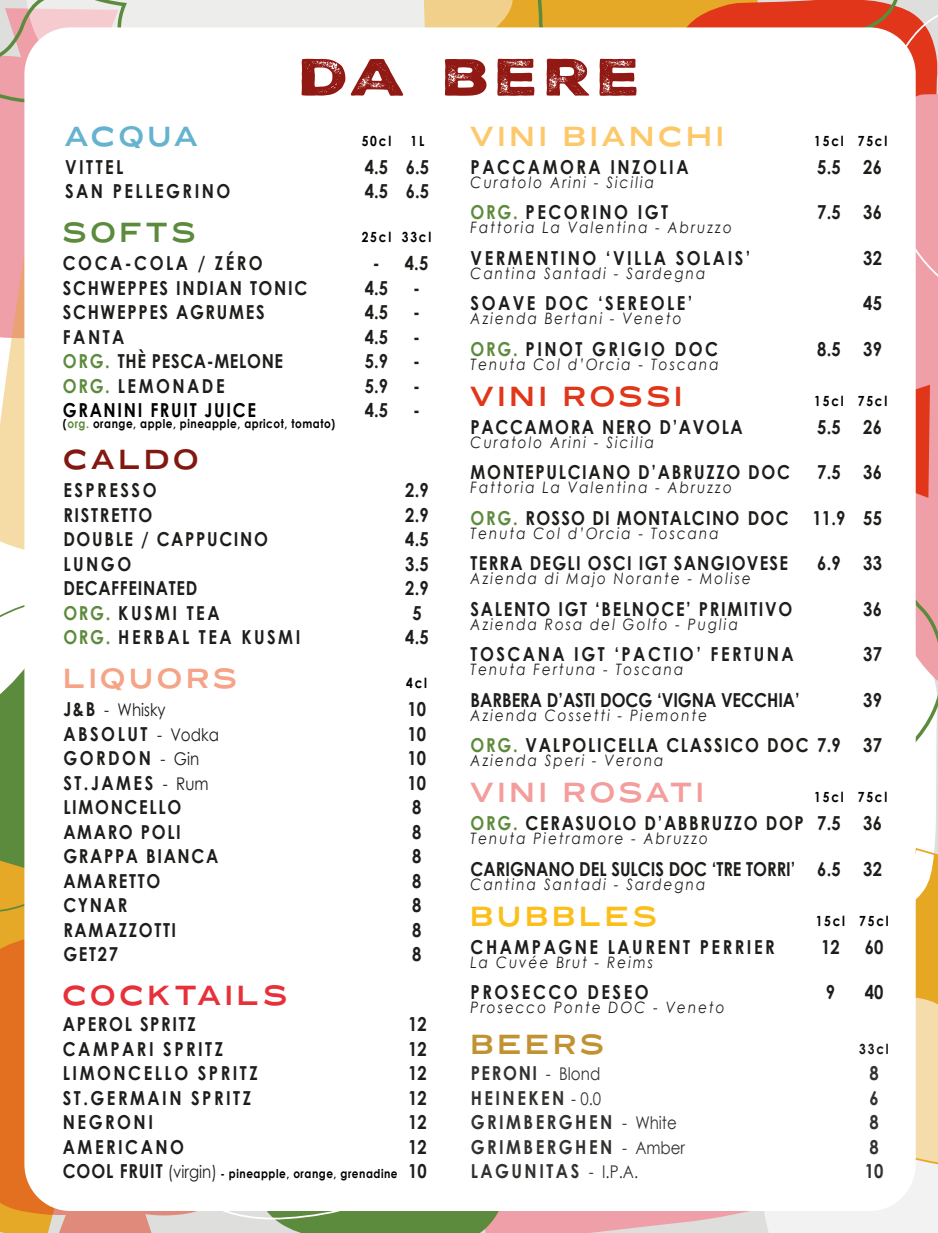
<style>
.page{position:relative;width:938px;height:1233px;background:#fff}
.page>*{position:absolute;margin:0;border:0;box-sizing:border-box;transform-origin:0 0}
.t1{font:50.75px "Nexa Rust Sans Black 2";letter-spacing:.07em;color:#911913;scale:1.25 1}
.t2{font:700 26.25px "Messapia";letter-spacing:.2em;color:#fcc86a;scale:.86 1}
.t3{font:700 26.25px "Messapia";letter-spacing:.19em;color:#f39e9c;scale:.86 1}
.t4{font:700 26.25px "Messapia";letter-spacing:.2em;color:#e1361a;scale:.86 1}
.t5{font:700 26.25px "Messapia";letter-spacing:.19em;color:#e73039;scale:.86 1}
.t6{font:700 26.25px "Messapia";letter-spacing:.2em;color:#fcbf19;scale:.86 1}
.t7{font:700 26.25px "Messapia";letter-spacing:.2em;color:#f5a487;scale:.86 1}
.t8{font:700 26.25px "Messapia";letter-spacing:.175em;color:#65b3ce;scale:.86 1}
.t9{font:700 26.25px "Messapia";letter-spacing:.2em;color:#5d8b3d;scale:.86 1}
.t10{font:700 26.25px "Messapia";letter-spacing:.2em;color:#821810;scale:.86 1}
.t11{font:700 26.25px "Messapia";letter-spacing:.18em;color:#bb881d;scale:.86 1}
.t12{font:700 19.25px/24.5px "Century Gothic";letter-spacing:.1em;color:#1d1d1b;scale:.86 1}
.t13{font:700 19.25px/24.5px "Century Gothic";letter-spacing:.15em;color:#1d1d1b;scale:.86 1}
.t14{font:700 19.25px "Century Gothic";color:#1d1d1b;scale:.86 1}
.t15{font:700 19.25px "Century Gothic";letter-spacing:.075em;color:#1d1d1b;scale:.86 1}
.t16{font:17.5px "Century Gothic";color:#1d1d1b;scale:.86 1}
.t17{font:italic 15.75px "Century Gothic";letter-spacing:.15em;color:#1d1d1b;scale:.86 1}
.t18{font:700 14px "Century Gothic";letter-spacing:.15em;color:#000;scale:.86 1}
.t19{font:700 12.25px "Century Gothic";letter-spacing:.05em;color:#000;scale:.86 1}
.s1{color:#5d8b3d}
.s2{color:#000}
.s3{font-weight:700;font-size:19.25px}
.s4{font-weight:400;font-size:17.5px}
.s5{font-size:19.25px;color:#1d1d1b}
.s6{font-weight:400;font-size:17.5px;color:#1d1d1b}
</style>
<div class="page">
<svg style="left:0;top:918px;width:25px;height:15px"></svg>
<svg style="left:516px;top:1211px;width:245px;height:22px;background:#e8b4b9"></svg>
<svg style="left:247px;top:1211px;width:269px;height:22px;background:#889965"></svg>
<svg style="left:0;top:933px;width:236px;height:300px"></svg>
<div style="left:0;top:106px;width:25px;height:75px;background:#ee9fa7"></div>
<div style="left:129px;top:0;width:291px;height:27px;background:#ededec"></div>
<svg style="left:0;top:0;width:129px;height:106px"></svg>
<svg style="left:0;top:181px;width:25px;height:369px;background:#f2c5ab"></svg>
<svg style="left:0;top:605px;width:25px;height:313px"></svg>
<svg style="left:132px;top:989px;width:342px;height:235px"></svg>
<svg style="left:761px;top:847px;width:176px;height:386px"></svg>
<div style="left:929px;top:334px;width:8px;height:237px;background:#ee9fa7"></div>
<svg style="left:915px;top:571px;width:22px;height:206px"></svg>
<svg style="left:420px;top:0;width:517px;height:334px"></svg>
<svg style="left:599px;top:309px;width:330px;height:268px"></svg>
<h1 class="t1" style="left:299px;top:43px;width:275px">DA BERE</h1>
<h2 class="t8" style="left:65px;top:118px;width:155px">ACQUA</h2>
<p class="t13" style="left:65px;top:154px;width:194px">VITTEL<br>SAN PELLEGRINO</p>
<h2 class="t9" style="left:63px;top:214px;width:155px">SOFTS</h2>
<p class="t12" style="left:63px;top:250px;width:285px">COCA-COLA / ZÉRO<br>SCHWEPPES INDIAN TONIC<br>SCHWEPPES AGRUMES<br>FANTA<br><span class="s1">ORG.</span> THÈ PESCA-MELONE<br><span class="s1">ORG.</span> LEMONADE<br><span class="s2">GRANINI FRUIT JUICE</span></p>
<p class="t19" style="left:63px;top:414px;width:318px">(<span class="s1">org.</span> orange, apple, pineapple, apricot, tomato)</p>
<p class="t18" style="left:361px;top:130px;width:36px">50cl</p>
<p class="t12" style="left:364px;top:154px;width:29px">4.5<br>4.5</p>
<p class="t18" style="left:410px;top:130px;width:18px">1L</p>
<p class="t12" style="left:405px;top:154px;width:29px">6.5<br>6.5</p>
<p class="t18" style="left:361px;top:226px;width:36px">25cl</p>
<p class="t12" style="left:364px;top:250px;width:29px;text-align:center">-<br>4.5<br>4.5<br>4.5<br>5.9<br>5.9<br>4.5</p>
<p class="t18" style="left:401px;top:226px;width:36px">33cl</p>
<p class="t12" style="left:404px;top:250px;width:29px;text-align:center">4.5 -<br>-<br>-<br>-<br>-<br>-</p>
<h2 class="t10" style="left:63px;top:441px;width:158px">CALDO</h2>
<p class="t12" style="left:63px;top:477px;width:277px">ESPRESSO<br>RISTRETTO<br>DOUBLE / CAPPUCINO<br>LUNGO<br>DECAFFEINATED<br><span class="s1">ORG.</span> KUSMI TEA<br><span class="s1">ORG.</span> HERBAL TEA KUSMI</p>
<p class="t12" style="left:405px;top:477px;width:29px;text-align:center">2.9<br>2.9<br>4.5<br>3.5<br>2.9<br>5<br>4.5</p>
<h2 class="t7" style="left:63px;top:660px;width:203px">LIQUORS</h2>
<p class="t16" style="left:63px;top:697px;width:120px"><span class="s3">J&amp;B</span> - Whisky</p>
<p class="t12" style="left:63px;top:720px;width:182px">ABSOLUT <span class="s4">- Vodka<br></span>GORDON <span class="s4">- Gin<br></span>ST.JAMES <span class="s4">- Rum<br></span>LIMONCELLO<br>AMARO POLI<br>GRAPPA BIANCA<br>AMARETTO<br>CYNAR<br>RAMAZZOTTI<br>GET27</p>
<p class="t18" style="left:406px;top:672px;width:26px">4cl</p>
<p class="t12" style="left:407px;top:696px;width:23px">10<br>10<br>10<br>10<br>8<br>8<br>8<br>8<br>8<br>8<br>8</p>
<h2 class="t5" style="left:63px;top:977px;width:262px">COCKTAILS</h2>
<p class="t13" style="left:63px;top:1011px;width:228px">APEROL SPRITZ<br>CAMPARI SPRITZ<br>LIMONCELLO SPRITZ<br>ST.GERMAIN SPRITZ<br>NEGRONI<br>AMERICANO</p>
<p class="t19" style="left:63px;top:1164px;width:390px"><span class="s5">COOL FRUIT</span> <span class="s6">(virgin)</span> - pineapple, orange, grenadine</p>
<p class="t12" style="left:408px;top:1011px;width:23px;text-align:justify">12<br>12<br>12<br>12<br>12<br>12<br>10</p>
<h2 class="t2" style="left:470px;top:118px;width:295px">VINI BIANCHI</h2>
<p class="t13" style="left:470px;top:154px;width:255px">PACCAMORA INZOLIA</p>
<p class="t17" style="left:470px;top:171px;width:215px">Curatolo Arini - Sicilia</p>
<p class="t13" style="left:470px;top:199px;width:231px"><span class="s1">ORG.</span> PECORINO IGT</p>
<p class="t17" style="left:470px;top:216px;width:305px">Fattoria La Valentina - Abruzzo</p>
<p class="t13" style="left:470px;top:245px;width:327px">VERMENTINO ‘VILLA SOLAIS’</p>
<p class="t17" style="left:470px;top:262px;width:274px">Cantina Santadi - Sardegna</p>
<p class="t13" style="left:470px;top:290px;width:259px">SOAVE DOC ‘SEREOLE’</p>
<p class="t17" style="left:470px;top:307px;width:247px">Azienda Bertani - Veneto</p>
<p class="t13" style="left:470px;top:336px;width:289px"><span class="s1">ORG.</span> PINOT GRIGIO DOC</p>
<p class="t17" style="left:470px;top:353px;width:290px">Tenuta Col d’Orcia - Toscana</p>
<p class="t18" style="left:813px;top:130px;width:36px">15cl</p>
<p class="t12" style="left:816px;top:154px;width:29px">5.5</p>
<p class="t12" style="left:816px;top:199px;width:29px">7.5</p>
<p class="t12" style="left:816px;top:336px;width:29px">8.5</p>
<h2 class="t4" style="left:470px;top:378px;width:247px">VINI ROSSI</h2>
<p class="t12" style="left:470px;top:413px;width:318px">PACCAMORA NERO D’AVOLA</p>
<p class="t17" style="left:470px;top:431px;width:215px">Curatolo Arini - Sicilia</p>
<p class="t12" style="left:470px;top:459px;width:372px">MONTEPULCIANO D’ABRUZZO DOC</p>
<p class="t17" style="left:470px;top:476px;width:305px">Fattoria La Valentina - Abruzzo</p>
<p class="t15" style="left:470px;top:503px;width:371px"><span class="s1">ORG.</span> ROSSO DI MONTALCINO DOC</p>
<p class="t17" style="left:470px;top:522px;width:290px">Tenuta Col d’Orcia - Toscana</p>
<p class="t15" style="left:470px;top:548px;width:370px">TERRA DEGLI OSCI IGT SANGIOVESE</p>
<p class="t17" style="left:470px;top:567px;width:327px">Azienda di Majo Norante - Molise</p>
<p class="t12" style="left:470px;top:595px;width:375px">SALENTO IGT ‘BELNOCE’ PRIMITIVO</p>
<p class="t17" style="left:470px;top:613px;width:312px">Azienda Rosa del Golfo - Puglia</p>
<p class="t13" style="left:470px;top:641px;width:377px">TOSCANA IGT ‘PACTIO’ FERTUNA</p>
<p class="t17" style="left:470px;top:658px;width:249px">Tenuta Fertuna - Toscana</p>
<p class="t14" style="left:470px;top:685px;width:384px">BARBERA D’ASTI DOCG ‘VIGNA VECCHIA’</p>
<p class="t17" style="left:470px;top:704px;width:276px">Azienda Cossetti - Piemonte</p>
<p class="t12" style="left:470px;top:732px;width:431px"><span class="s1">ORG.</span> VALPOLICELLA CLASSICO DOC 7.9</p>
<p class="t17" style="left:470px;top:749px;width:226px">Azienda Speri - Verona</p>
<p class="t18" style="left:813px;top:390px;width:36px">15cl</p>
<p class="t12" style="left:816px;top:413px;width:29px">5.5</p>
<p class="t12" style="left:816px;top:459px;width:29px">7.5</p>
<p class="t12" style="left:812px;top:504px;width:40px">11.9</p>
<p class="t12" style="left:816px;top:550px;width:29px">6.9</p>
<h2 class="t3" style="left:470px;top:774px;width:272px">VINI ROSATI</h2>
<p class="t12" style="left:470px;top:810px;width:389px"><span class="s1">ORG.</span> CERASUOLO D’ABBRUZZO DOP</p>
<p class="t17" style="left:470px;top:827px;width:277px">Tenuta Pietramore - Abruzzo</p>
<p class="t14" style="left:470px;top:854px;width:379px">CARIGNANO DEL SULCIS DOC ‘TRE TORRI’</p>
<p class="t17" style="left:470px;top:873px;width:274px">Cantina Santadi - Sardegna</p>
<h2 class="t6" style="left:470px;top:898px;width:217px">BUBBLES</h2>
<p class="t13" style="left:470px;top:933px;width:355px">CHAMPAGNE LAURENT PERRIER</p>
<p class="t17" style="left:470px;top:951px;width:213px">La Cuvée Brut - Reims</p>
<p class="t13" style="left:470px;top:979px;width:208px">PROSECCO DESEO</p>
<p class="t17" style="left:470px;top:996px;width:297px">Prosecco Ponte DOC - Veneto</p>
<h2 class="t11" style="left:470px;top:1026px;width:156px">BEERS</h2>
<p class="t13" style="left:470px;top:1060px;width:251px">PERONI <span class="s4">- Blond<br></span>HEINEKEN <span class="s4">- 0.0<br></span>GRIMBERGHEN <span class="s4">- White<br></span>GRIMBERGHEN <span class="s4">- Amber<br></span>LAGUNITAS <span class="s4">- I.P.A.</span></p>
<p class="t18" style="left:813px;top:786px;width:36px">15cl</p>
<p class="t12" style="left:816px;top:810px;width:29px">7.5</p>
<p class="t12" style="left:816px;top:855px;width:29px">6.5</p>
<p class="t18" style="left:815px;top:910px;width:36px">15cl</p>
<p class="t12" style="left:820px;top:933px;width:23px">12</p>
<p class="t12" style="left:825px;top:979px;width:12px">9</p>
<p class="t18" style="left:857px;top:130px;width:36px">75cl</p>
<p class="t12" style="left:862px;top:154px;width:23px">26</p>
<p class="t12" style="left:862px;top:199px;width:23px">36</p>
<p class="t12" style="left:862px;top:245px;width:23px">32</p>
<p class="t12" style="left:862px;top:290px;width:23px">45</p>
<p class="t12" style="left:862px;top:336px;width:23px">39</p>
<p class="t18" style="left:857px;top:390px;width:36px">75cl</p>
<p class="t12" style="left:862px;top:413px;width:23px">26</p>
<p class="t12" style="left:862px;top:459px;width:23px">36</p>
<p class="t12" style="left:862px;top:504px;width:23px">55</p>
<p class="t12" style="left:862px;top:550px;width:23px">33</p>
<p class="t12" style="left:862px;top:596px;width:23px">36</p>
<p class="t12" style="left:862px;top:641px;width:23px">37</p>
<p class="t12" style="left:862px;top:687px;width:23px">39</p>
<p class="t12" style="left:862px;top:732px;width:23px">37</p>
<p class="t18" style="left:857px;top:786px;width:36px">75cl</p>
<p class="t12" style="left:862px;top:810px;width:23px">36</p>
<p class="t12" style="left:862px;top:855px;width:23px">32</p>
<p class="t18" style="left:858px;top:910px;width:36px">75cl</p>
<p class="t12" style="left:864px;top:933px;width:23px">60</p>
<p class="t12" style="left:864px;top:979px;width:23px">40</p>
<p class="t18" style="left:858px;top:1038px;width:36px">33cl</p>
<p class="t12" style="left:864px;top:1060px;width:23px">8<br>6<br>8<br>8<br>10</p>
</div>
